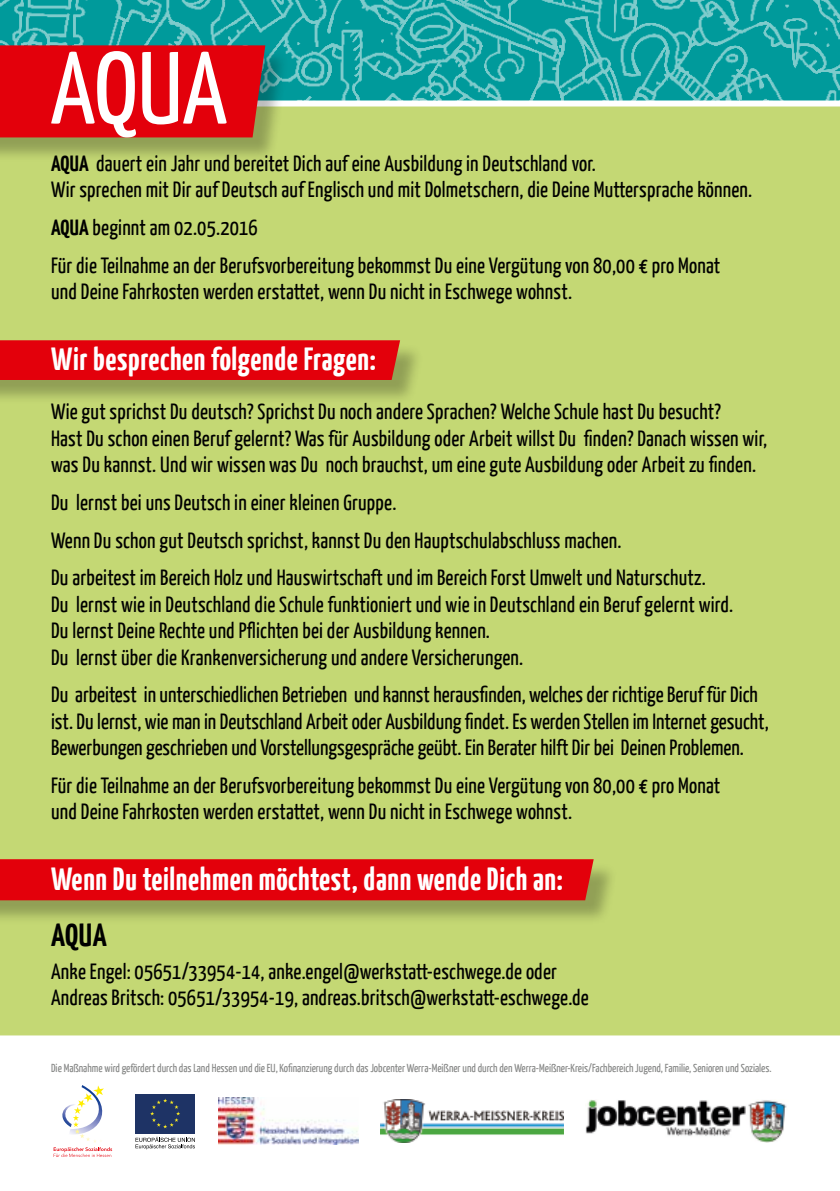
<style>
.page{position:relative;width:840px;height:1191px;background:#fff}
.page>*{position:absolute;margin:0;border:0;box-sizing:border-box;transform-origin:0 0}
.t1{font:700 32px "Yanone Kaffeesatz";letter-spacing:.02em;color:#fff}
.t2{font:700 32px "Yanone Kaffeesatz";color:#000}
.t3{font:22px/26.4px "Yanone Kaffeesatz";letter-spacing:.01em;color:#000}
.t4{font:11.6px "Yanone Kaffeesatz";color:#868786}
.s1{font-weight:700}
</style>
<div class="page">
<img style="left:0;top:0;width:839px;height:100px">
<div style="left:0;top:100px;width:839px;height:936px;background:#c4d874"></div>
<svg style="left:54px;top:1085px;width:59px;height:72px"></svg>
<svg style="left:135px;top:1136px;width:60px;height:13px"></svg>
<svg style="left:135px;top:1133px;width:60px;height:1px"></svg>
<div style="left:135px;top:1093px;width:60px;height:40px;background:#1e3365"></div>
<svg style="left:150px;top:1098px;width:30px;height:30px"></svg>
<img style="left:585px;top:1100px;width:202px;height:42px">
<img style="left:380px;top:1099px;width:182px;height:43px">
<img style="left:218px;top:1097px;width:140px;height:47px">
<div style="left:0;top:48px;width:289px;height:114px;background:#000;opacity:.26"></div>
<div style="left:0;top:862px;width:617px;height:63px;background:#000;opacity:.26"></div>
<div style="left:0;top:859px;width:593px;height:41px;background:#e3000b"></div>
<svg style="left:0;top:45px;width:265px;height:92px"></svg>
<div style="left:0;top:343px;width:424px;height:62px;background:#000;opacity:.26"></div>
<div style="left:0;top:340px;width:400px;height:40px;background:#e3000b"></div>
<p class="t3" style="left:51px;top:149px;width:702px"><span class="s1">AQUA</span> dauert ein Jahr und bereitet Dich auf eine Ausbildung in Deutschland vor.<br>Wir sprechen mit Dir auf Deutsch auf Englisch und mit Dolmetschern, die Deine Muttersprache können.</p>
<p class="t3" style="left:51px;top:208px;width:670px;line-height:37.8px"><span class="s1">AQUA</span> beginnt am 02.05.2016<br>Für die Teilnahme an der Berufsvorbereitung bekommst Du eine Vergütung von 80,00 € pro Monat</p>
<p class="t3" style="left:51px;top:277px;width:522px">und Deine Fahrkosten werden erstattet, wenn Du nicht in Eschwege wohnst.</p>
<h1 class="t1" style="left:51px;top:339px;width:326px">Wir besprechen folgende Fragen:</h1>
<p class="t3" style="left:51px;top:398px;width:717px">Wie gut sprichst Du deutsch? Sprichst Du noch andere Sprachen? Welche Schule hast Du besucht?<br>Hast Du schon einen Beruf gelernt? Was für Ausbildung oder Arbeit willst Du finden? Danach wissen wir, was Du kannst. Und wir wissen was Du noch brauchst, um eine gute Ausbildung oder Arbeit zu finden.</p>
<p class="t3" style="left:51px;top:482px;width:655px;line-height:37.8px">Du lernst bei uns Deutsch in einer kleinen Gruppe.<br>Wenn Du schon gut Deutsch sprichst, kannst Du den Hauptschulabschluss machen.<br>Du arbeitest im Bereich Holz und Hauswirtschaft und im Bereich Forst Umwelt und Naturschutz.</p>
<p class="t3" style="left:51px;top:590px;width:683px">Du lernst wie in Deutschland die Schule funktioniert und wie in Deutschland ein Beruf gelernt wird.<br>Du lernst Deine Rechte und Pflichten bei der Ausbildung kennen.<br>Du lernst über die Krankenversicherung und andere Versicherungen.</p>
<p class="t3" style="left:51px;top:681px;width:718px">Du arbeitest in unterschiedlichen Betrieben und kannst herausfinden, welches der richtige Beruf für Dich ist. Du lernst, wie man in Deutschland Arbeit oder Ausbildung findet. Es werden Stellen im Internet gesucht,<br>Bewerbungen geschrieben und Vorstellungsgespräche geübt. Ein Berater hilft Dir bei Deinen Problemen.</p>
<p class="t3" style="left:51px;top:771px;width:670px">Für die Teilnahme an der Berufsvorbereitung bekommst Du eine Vergütung von 80,00 € pro Monat und Deine Fahrkosten werden erstattet, wenn Du nicht in Eschwege wohnst.</p>
<h1 class="t1" style="left:51px;top:859px;width:513px">Wenn Du teilnehmen möchtest, dann wende Dich an:</h1>
<h1 class="t2" style="left:51px;top:915px;width:57px">AQUA</h1>
<p class="t3" style="left:51px;top:957px;width:539px">Anke Engel: 05651/33954-14, anke.engel@werkstatt-eschwege.de oder<br>Andreas Britsch: 05651/33954-19, andreas.britsch@werkstatt-eschwege.de</p>
<p class="t4" style="left:51px;top:1061px;width:721px">Die Maßnahme wird gefördert durch das Land Hessen und die EU, Kofinanzierung durch das Jobcenter Werra-Meißner und durch den Werra-Meißner-Kreis/Fachbereich Jugend, Familie, Senioren und Soziales.</p>
</div>
